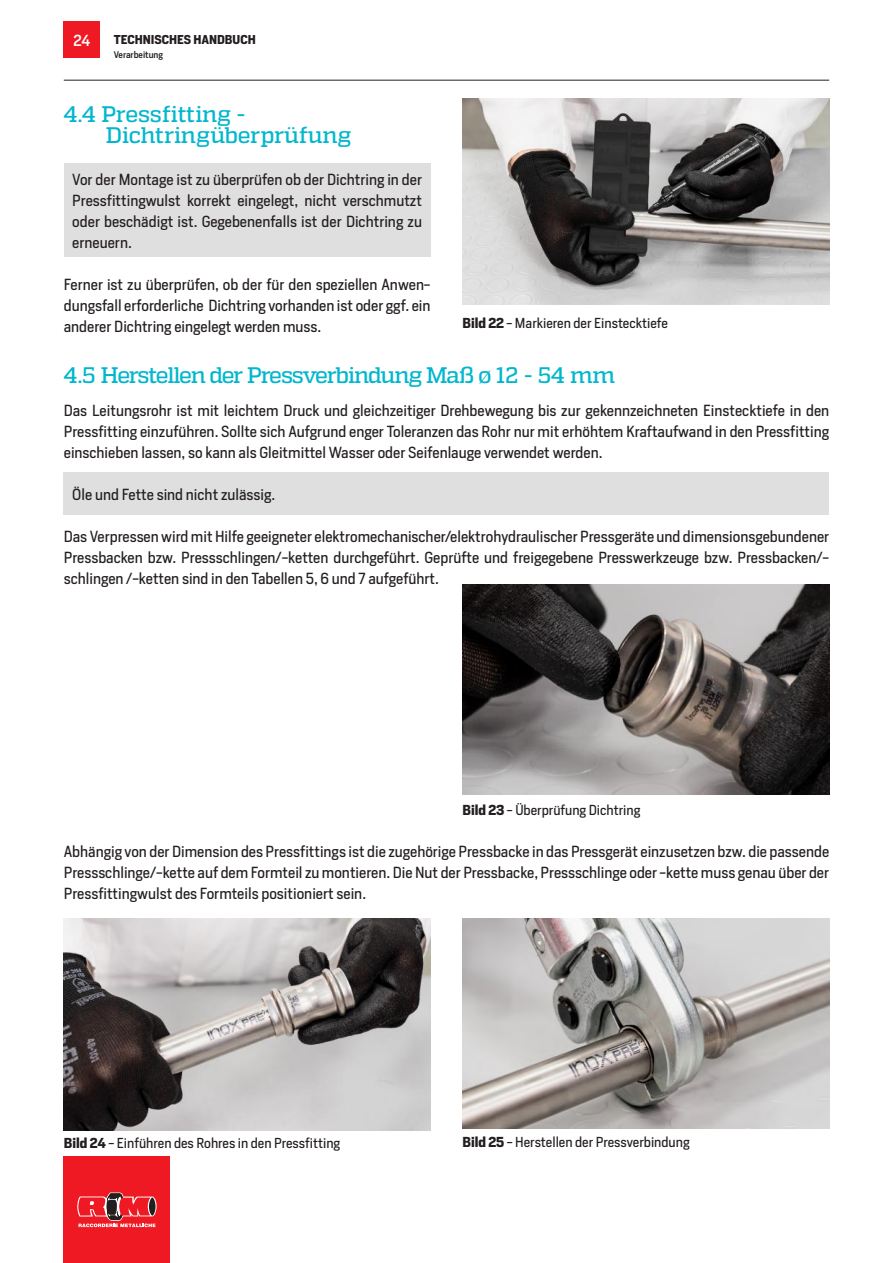
<style>
.page{position:relative;width:893px;height:1263px;background:#fff}
.page>*{position:absolute;margin:0;border:0;box-sizing:border-box;transform-origin:0 0}
.t1{font:500 22.5px "Quadon";letter-spacing:-.055em;color:#02b7cd}
.t2{font:500 22.5px/21px "Quadon";letter-spacing:-.005em;color:#02b7cd}
.t3{font:15px/21px "Heron Sans";color:#241f1f;text-align:justify}
.t4{font:500 15px "Heron Sans";color:#fff}
.t5{font:13.5px "Heron Sans";color:#241f1f}
.t6{font:700 12px "Heron Sans";color:#241f1f}
.t7{font:500 9px "Heron Sans";color:#241f1f}
.s1{font-weight:700}
</style>
<div class="page">
<hr style="left:64px;top:80px;width:765px;height:1px;background:#241f1f">
<div style="left:64px;top:1157px;width:106px;height:106px;background:#ef1923"></div>
<svg style="left:77px;top:1192px;width:80px;height:35px"></svg>
<div style="left:64px;top:22px;width:36px;height:36px;background:#ef1923"></div>
<img style="left:64px;top:918px;width:367px;height:212px">
<img style="left:462px;top:918px;width:367px;height:210px">
<img style="left:462px;top:585px;width:367px;height:210px">
<div style="left:64px;top:472px;width:765px;height:42px;background:#e0dfdf"></div>
<div style="left:64px;top:164px;width:367px;height:93px;background:#e0dfdf"></div>
<img style="left:462px;top:99px;width:367px;height:206px">
<p class="t4" style="left:73px;top:31px;width:18px">24</p>
<p class="t6" style="left:114px;top:31px;width:144px">TECHNISCHES HANDBUCH</p>
<p class="t7" style="left:114px;top:49px;width:51px">Verarbeitung</p>
<h1 class="t2" style="left:106px;top:104px;width:247px;text-indent:-42px">4.4 Pressfitting -<br>Dichtringüberprüfung</h1>
<p class="t3" style="left:72px;top:169px;width:351px">Vor der Montage ist zu überprüfen ob der Dichtring in der Pressfittingwulst korrekt eingelegt, nicht verschmutzt oder beschädigt ist. Gegebenenfalls ist der Dichtring zu erneuern.</p>
<p class="t3" style="left:64px;top:274px;width:368px">Ferner ist zu überprüfen, ob der für den speziellen Anwen&shy;dungsfall erforderliche Dichtring vorhanden ist oder ggf. ein anderer Dichtring eingelegt werden muss.</p>
<p class="t5" style="left:462px;top:314px;width:207px"><span class="s1">Bild 22</span> - Markieren der Einstecktiefe</p>
<h1 class="t1" style="left:64px;top:362px;width:553px">4.5 Herstellen der Pressverbindung Maß ø 12 - 54 mm</h1>
<p class="t3" style="left:64px;top:400px;width:767px">Das Leitungsrohr ist mit leichtem Druck und gleichzeitiger Drehbewegung bis zur gekennzeichneten Einstecktiefe in den Pressfitting einzuführen. Sollte sich Aufgrund enger Toleranzen das Rohr nur mit erhöhtem Kraftaufwand in den Pressfitting einschieben lassen, so kann als Gleitmittel Wasser oder Seifenlauge verwendet werden.</p>
<p class="t3" style="left:72px;top:484px;width:205px">Öle und Fette sind nicht zulässig.</p>
<p class="t3" style="left:64px;top:526px;width:767px">Das Verpressen wird mit Hilfe geeigneter elektromechanischer/elektrohydraulischer Pressgeräte und dimensionsgebundener Pressbacken bzw. Pressschlingen/-ketten durchgeführt. Geprüfte und freigegebene Presswerkzeuge bzw. Pressbacken/- schlingen /-ketten sind in den Tabellen 5, 6 und 7 aufgeführt.</p>
<p class="t5" style="left:462px;top:802px;width:179px"><span class="s1">Bild 23</span> - Überprüfung Dichtring</p>
<p class="t3" style="left:64px;top:841px;width:767px">Abhängig von der Dimension des Pressfittings ist die zugehörige Pressbacke in das Pressgerät einzusetzen bzw. die passende Pressschlinge/-kette auf dem Formteil zu montieren. Die Nut der Pressbacke, Pressschlinge oder -kette muss genau über der Pressfittingwulst des Formteils positioniert sein.</p>
<p class="t5" style="left:64px;top:1134px;width:278px"><span class="s1">Bild 24</span> - Einführen des Rohres in den Pressfitting</p>
<p class="t5" style="left:462px;top:1134px;width:229px"><span class="s1">Bild 25</span> - Herstellen der Pressverbindung</p>
</div>
